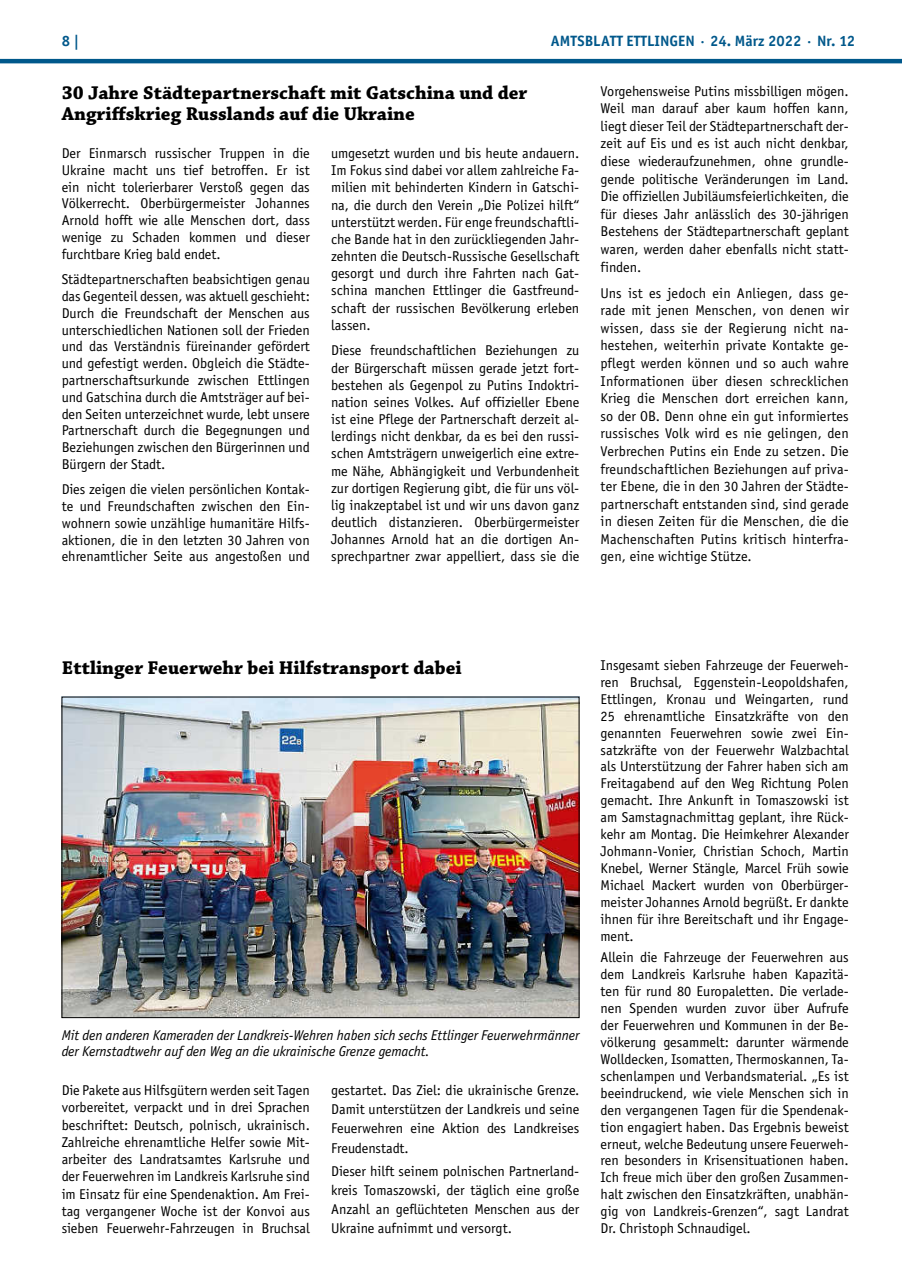
<style>
.page{position:relative;width:902px;height:1280px;background:#fff}
.page>*{position:absolute;margin:0;border:0;box-sizing:border-box;transform-origin:0 0}
.t1{font:700 19.5px/21px "Chaparral Pro";color:#000}
.t2{font:700 15px "Officina Sans";color:#00588b}
.t3{font:14.25px/17px "Officina Sans";color:#000;text-align:justify}
.t4{font:italic 14.25px/16.5px "Officina Sans";color:#000}
</style>
<div class="page">
<hr style="left:0;top:59px;width:901px;height:4px;background:#00588b">
<img style="left:64px;top:699px;width:513px;height:317px">
<div style="left:62px;top:697px;width:517px;height:321px;border:1px solid #000"></div>
<p class="t2" style="left:62px;top:32px;width:19px">8 |</p>
<p class="t2" style="left:551px;top:32px;width:306px">AMTSBLATT ETTLINGEN · 24. März 2022 · Nr. 12</p>
<h1 class="t1" style="left:62px;top:84px;width:467px">30 Jahre Städtepartnerschaft mit Gatschina und der<br>Angriffskrieg Russlands auf die Ukraine</h1>
<p class="t3" style="left:62px;top:145px;width:250px">Der Einmarsch russischer Truppen in die Ukraine macht uns tief betroffen. Er ist ein nicht tolerierbarer Verstoß gegen das Völkerrecht. Oberbürgermeister Johannes Arnold hofft wie alle Menschen dort, dass wenige zu Schaden kommen und dieser furchtbare Krieg bald endet.</p>
<p class="t3" style="left:62px;top:271px;width:250px">Städtepartnerschaften beabsichtigen genau das Gegenteil dessen, was aktuell geschieht:<br>Durch die Freundschaft der Menschen aus unterschiedlichen Nationen soll der Frieden und das Verständnis füreinander gefördert und gefestigt werden. Obgleich die Städte&shy;partnerschaftsurkunde zwischen Ettlingen und Gatschina durch die Amtsträger auf bei&shy;den Seiten unterzeichnet wurde, lebt unsere Partnerschaft durch die Begegnungen und Beziehungen zwischen den Bürgerinnen und Bürgern der Stadt.</p>
<p class="t3" style="left:62px;top:481px;width:250px">Dies zeigen die vielen persönlichen Kontak&shy;te und Freundschaften zwischen den Ein&shy;wohnern sowie unzählige humanitäre Hilfs&shy;aktionen, die in den letzten 30 Jahren von ehrenamtlicher Seite aus angestoßen und</p>
<p class="t3" style="left:600px;top:82px;width:250px;line-height:17.5px">Vorgehensweise Putins missbilligen mögen.<br>Weil man darauf aber kaum hoffen kann, liegt dieser Teil der Städtepartnerschaft der&shy;zeit auf Eis und es ist auch nicht denkbar, diese wiederaufzunehmen, ohne grundle&shy;gende politische Veränderungen im Land.<br>Die offiziellen Jubiläumsfeierlichkeiten, die für dieses Jahr anlässlich des 30-jährigen Bestehens der Städtepartnerschaft geplant waren, werden daher ebenfalls nicht statt&shy;finden.</p>
<p class="t3" style="left:600px;top:284px;width:250px;line-height:17.5px">Uns ist es jedoch ein Anliegen, dass ge&shy;rade mit jenen Menschen, von denen wir wissen, dass sie der Regierung nicht na&shy;hestehen, weiterhin private Kontakte ge&shy;pflegt werden können und so auch wahre Informationen über diesen schrecklichen Krieg die Menschen dort erreichen kann, so der OB. Denn ohne ein gut informiertes russisches Volk wird es nie gelingen, den Verbrechen Putins ein Ende zu setzen. Die freundschaftlichen Beziehungen auf priva&shy;ter Ebene, die in den 30 Jahren der Städte&shy;partnerschaft entstanden sind, sind gerade in diesen Zeiten für die Menschen, die die Machenschaften Putins kritisch hinterfra&shy;gen, eine wichtige Stütze.</p>
<p class="t3" style="left:331px;top:145px;width:250px">umgesetzt wurden und bis heute andauern.<br>Im Fokus sind dabei vor allem zahlreiche Fa&shy;milien mit behinderten Kindern in Gatschi&shy;na, die durch den Verein „Die Polizei hilft“ unterstützt werden. Für enge freundschaftli&shy;che Bande hat in den zurückliegenden Jahr&shy;zehnten die Deutsch-Russische Gesellschaft gesorgt und durch ihre Fahrten nach Gat&shy;schina manchen Ettlinger die Gastfreund&shy;schaft der russischen Bevölkerung erleben lassen.</p>
<p class="t3" style="left:331px;top:342px;width:250px">Diese freundschaftlichen Beziehungen zu der Bürgerschaft müssen gerade jetzt fort&shy;bestehen als Gegenpol zu Putins Indoktri&shy;nation seines Volkes. Auf offizieller Ebene ist eine Pflege der Partnerschaft derzeit al&shy;lerdings nicht denkbar, da es bei den russi&shy;schen Amtsträgern unweigerlich eine extre&shy;me Nähe, Abhängigkeit und Verbundenheit zur dortigen Regierung gibt, die für uns völ&shy;lig inakzeptabel ist und wir uns davon ganz deutlich distanzieren. Oberbürgermeister Johannes Arnold hat an die dortigen An&shy;sprechpartner zwar appelliert, dass sie die</p>
<h1 class="t1" style="left:62px;top:658px;width:401px">Ettlinger Feuerwehr bei Hilfstransport dabei</h1>
<p class="t4" style="left:62px;top:1027px;width:519px">Mit den anderen Kameraden der Landkreis-Wehren haben sich sechs Ettlinger Feuerwehrmänner der Kernstadtwehr auf den Weg an die ukrainische Grenze gemacht.</p>
<p class="t3" style="left:62px;top:1082px;width:250px">Die Pakete aus Hilfsgütern werden seit Tagen vorbereitet, verpackt und in drei Sprachen beschriftet: Deutsch, polnisch, ukrainisch.<br>Zahlreiche ehrenamtliche Helfer sowie Mit&shy;arbeiter des Landratsamtes Karlsruhe und der Feuerwehren im Landkreis Karlsruhe sind im Einsatz für eine Spendenaktion. Am Frei&shy;tag vergangener Woche ist der Konvoi aus sieben Feuerwehr-Fahrzeugen in Bruchsal</p>
<p class="t3" style="left:331px;top:1081px;width:250px;line-height:19px">gestartet. Das Ziel: die ukrainische Grenze.<br>Damit unterstützen der Landkreis und seine Feuerwehren eine Aktion des Landkreises Freudenstadt.</p>
<p class="t3" style="left:331px;top:1161px;width:250px;line-height:19px">Dieser hilft seinem polnischen Partnerland&shy;kreis Tomaszowski, der täglich eine große Anzahl an geflüchteten Menschen aus der Ukraine aufnimmt und versorgt.</p>
<p class="t3" style="left:600px;top:656px;width:250px">Insgesamt sieben Fahrzeuge der Feuerweh&shy;ren Bruchsal, Eggenstein-Leopoldshafen, Ettlingen, Kronau und Weingarten, rund 25 ehrenamtliche Einsatzkräfte von den genannten Feuerwehren sowie zwei Ein&shy;satzkräfte von der Feuerwehr Walzbachtal als Unterstützung der Fahrer haben sich am Freitagabend auf den Weg Richtung Polen gemacht. Ihre Ankunft in Tomaszowski ist am Samstagnachmittag geplant, ihre Rück&shy;kehr am Montag. Die Heimkehrer Alexander Johmann-Vonier, Christian Schoch, Martin Knebel, Werner Stängle, Marcel Früh sowie Michael Mackert wurden von Oberbürger&shy;meister Johannes Arnold begrüßt. Er dankte ihnen für ihre Bereitschaft und ihr Engage&shy;ment.</p>
<p class="t3" style="left:600px;top:949px;width:250px">Allein die Fahrzeuge der Feuerwehren aus dem Landkreis Karlsruhe haben Kapazitä&shy;ten für rund 80 Europaletten. Die verlade&shy;nen Spenden wurden zuvor über Aufrufe der Feuerwehren und Kommunen in der Be&shy;völkerung gesammelt: darunter wärmende Wolldecken, Isomatten, Thermoskannen, Ta&shy;schenlampen und Verbandsmaterial. „Es ist beeindruckend, wie viele Menschen sich in den vergangenen Tagen für die Spendenak&shy;tion engagiert haben. Das Ergebnis beweist erneut, welche Bedeutung unsere Feuerweh&shy;ren besonders in Krisensituationen haben.<br>Ich freue mich über den großen Zusammen&shy;halt zwischen den Einsatzkräften, unabhän&shy;gig von Landkreis-Grenzen“, sagt Landrat Dr. Christoph Schnaudigel.</p>
</div>
